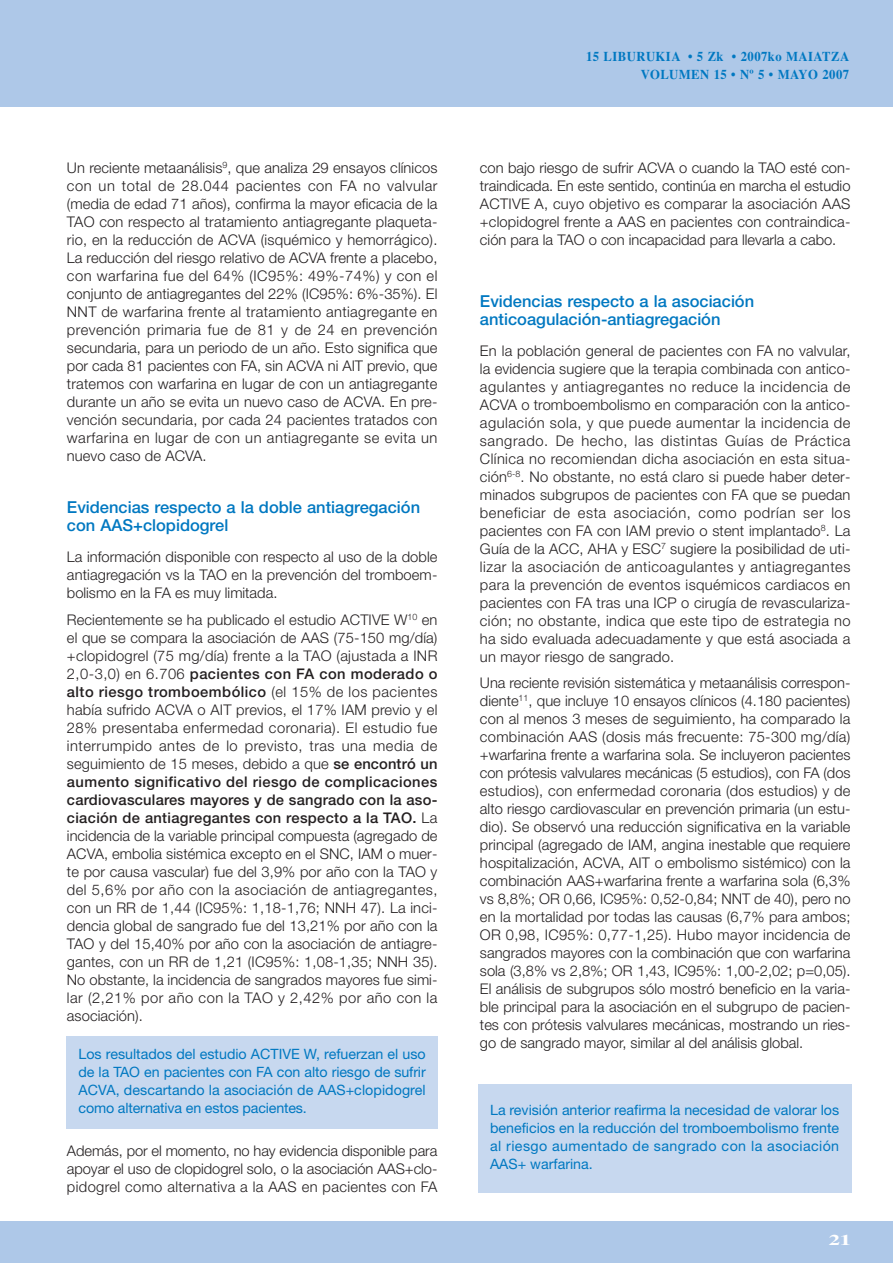
<style>
.page{position:relative;width:893px;height:1263px;background:#fff}
.page>*{position:absolute;margin:0;border:0;box-sizing:border-box;transform-origin:0 0}
.t1{font:500 16.5px/18px "Helvetica Neue";color:#0078c1}
.t2{font:700 15px "Times";color:#fff;scale:1.5 1}
.t3{font:300 14.7px/18px "Helvetica Neue";letter-spacing:.01em;color:#231f20;text-align:justify}
.t4{font:14.25px/18px "Helvetica Neue";letter-spacing:.005em;color:#0078c1;text-align:justify}
.t5{font:700 13.5px/18px "Times";letter-spacing:.035em;color:#0078c1;text-align:right;scale:.94 1}
.s1{font-weight:500}
</style>
<div class="page">
<div style="left:0;top:0;width:893px;height:106px;background:#aec8e8"></div>
<div style="left:0;top:1221px;width:893px;height:42px;background:#aec8e8"></div>
<div style="left:67px;top:1036px;width:371px;height:93px;background:#c7d8ef"></div>
<div style="left:478px;top:1084px;width:373px;height:108px;background:#c7d8ef"></div>
<p class="t3" style="left:67px;top:160px;width:372px">Un reciente metaanálisis<sup>9</sup>, que analiza 29 ensayos clínicos con un total de 28.044 pacientes con FA no valvular (media de edad 71 años), confirma la mayor eficacia de la TAO con respecto al tratamiento antiagregante plaqueta&shy;rio, en la reducción de ACVA (isquémico y hemorrágico).<br>La reducción del riesgo relativo de ACVA frente a placebo, con warfarina fue del 64% (IC95%: 49%-74%) y con el conjunto de antiagregantes del 22% (IC95%: 6%-35%). El NNT de warfarina frente al tratamiento antiagregante en prevención primaria fue de 81 y de 24 en prevención secundaria, para un periodo de un año. Esto significa que por cada 81 pacientes con FA, sin ACVA ni AIT previo, que tratemos con warfarina en lugar de con un antiagregante durante un año se evita un nuevo caso de ACVA. En pre&shy;vención secundaria, por cada 24 pacientes tratados con warfarina en lugar de con un antiagregante se evita un nuevo caso de ACVA.</p>
<p class="t1" style="left:67px;top:500px;width:355px">Evidencias respecto a la doble antiagregación con AAS+clopidogrel</p>
<p class="t3" style="left:67px;top:549px;width:372px">La información disponible con respecto al uso de la doble antiagregación vs la TAO en la prevención del tromboem&shy;bolismo en la FA es muy limitada.</p>
<p class="t3" style="left:67px;top:612px;width:372px">Recientemente se ha publicado el estudio ACTIVE W<sup>10</sup> en el que se compara la asociación de AAS (75-150 mg/día) +clopidogrel (75 mg/día) frente a la TAO (ajustada a INR 2,0-3,0) en 6.706 <span class="s1">pacientes con FA con moderado o alto riesgo tromboembólico</span> (el 15% de los pacientes había sufrido ACVA o AIT previos, el 17% IAM previo y el 28% presentaba enfermedad coronaria). El estudio fue interrumpido antes de lo previsto, tras una media de seguimiento de 15 meses, debido a que <span class="s1">se encontró un aumento significativo del riesgo de complicaciones cardiovasculares mayores y de sangrado con la aso&shy;ciación de antiagregantes con respecto a la TAO.</span> La incidencia de la variable principal compuesta (agregado de ACVA, embolia sistémica excepto en el SNC, IAM o muer&shy;te por causa vascular) fue del 3,9% por año con la TAO y del 5,6% por año con la asociación de antiagregantes, con un RR de 1,44 (IC95%: 1,18-1,76; NNH 47). La inci&shy;dencia global de sangrado fue del 13,21% por año con la TAO y del 15,40% por año con la asociación de antiagre&shy;gantes, con un RR de 1,21 (IC95%: 1,08-1,35; NNH 35).<br>No obstante, la incidencia de sangrados mayores fue simi&shy;lar (2,21% por año con la TAO y 2,42% por año con la asociación).</p>
<p class="t4" style="left:79px;top:1046px;width:349px">Los resultados del estudio ACTIVE W, refuerzan el uso de la TAO en pacientes con FA con alto riesgo de sufrir ACVA, descartando la asociación de AAS+clopidogrel como alternativa en estos pacientes.</p>
<p class="t3" style="left:67px;top:1143px;width:372px">Además, por el momento, no hay evidencia disponible para apoyar el uso de clopidogrel solo, o la asociación AAS+clo&shy;pidogrel como alternativa a la AAS en pacientes con FA</p>
<p class="t5" style="left:586px;top:49px;width:281px">15 LIBURUKIA • 5 Zk • 2007ko MAIATZA<br>VOLUMEN 15 • Nº 5 • MAYO 2007</p>
<p class="t3" style="left:480px;top:160px;width:372px">con bajo riesgo de sufrir ACVA o cuando la TAO esté con&shy;traindicada. En este sentido, continúa en marcha el estudio ACTIVE A, cuyo objetivo es comparar la asociación AAS +clopidogrel frente a AAS en pacientes con contraindica&shy;ción para la TAO o con incapacidad para llevarla a cabo.</p>
<p class="t1" style="left:480px;top:294px;width:276px">Evidencias respecto a la asociación anticoagulación-antiagregación</p>
<p class="t3" style="left:480px;top:343px;width:372px">En la población general de pacientes con FA no valvular, la evidencia sugiere que la terapia combinada con antico&shy;agulantes y antiagregantes no reduce la incidencia de ACVA o tromboembolismo en comparación con la antico&shy;agulación sola, y que puede aumentar la incidencia de sangrado. De hecho, las distintas Guías de Práctica Clínica no recomiendan dicha asociación en esta situa&shy;ción<sup>6-8</sup>. No obstante, no está claro si puede haber deter&shy;minados subgrupos de pacientes con FA que se puedan beneficiar de esta asociación, como podrían ser los pacientes con FA con IAM previo o stent implantado<sup>8</sup>. La Guía de la ACC, AHA y ESC<sup>7</sup> sugiere la posibilidad de uti&shy;lizar la asociación de anticoagulantes y antiagregantes para la prevención de eventos isquémicos cardiacos en pacientes con FA tras una ICP o cirugía de revasculariza&shy;ción; no obstante, indica que este tipo de estrategia no ha sido evaluada adecuadamente y que está asociada a un mayor riesgo de sangrado.</p>
<p class="t3" style="left:480px;top:676px;width:372px">Una reciente revisión sistemática y metaanálisis correspon&shy;diente<sup>11</sup>, que incluye 10 ensayos clínicos (4.180 pacientes) con al menos 3 meses de seguimiento, ha comparado la combinación AAS (dosis más frecuente: 75-300 mg/día) +warfarina frente a warfarina sola. Se incluyeron pacientes con prótesis valvulares mecánicas (5 estudios), con FA (dos estudios), con enfermedad coronaria (dos estudios) y de alto riesgo cardiovascular en prevención primaria (un estu&shy;dio). Se observó una reducción significativa en la variable principal (agregado de IAM, angina inestable que requiere hospitalización, ACVA, AIT o embolismo sistémico) con la combinación AAS+warfarina frente a warfarina sola (6,3% vs 8,8%; OR 0,66, IC95%: 0,52-0,84; NNT de 40), pero no en la mortalidad por todas las causas (6,7% para ambos; OR 0,98, IC95%: 0,77-1,25). Hubo mayor incidencia de sangrados mayores con la combinación que con warfarina sola (3,8% vs 2,8%; OR 1,43, IC95%: 1,00-2,02; p=0,05).<br>El análisis de subgrupos sólo mostró beneficio en la varia&shy;ble principal para la asociación en el subgrupo de pacien&shy;tes con prótesis valvulares mecánicas, mostrando un ries&shy;go de sangrado mayor, similar al del análisis global.</p>
<p class="t4" style="left:490px;top:1102px;width:351px">La revisión anterior reafirma la necesidad de valorar los beneficios en la reducción del tromboembolismo frente al riesgo aumentado de sangrado con la asociación AAS+ warfarina.</p>
<p class="t2" style="left:829px;top:1234px;width:16px">21</p>
</div>
